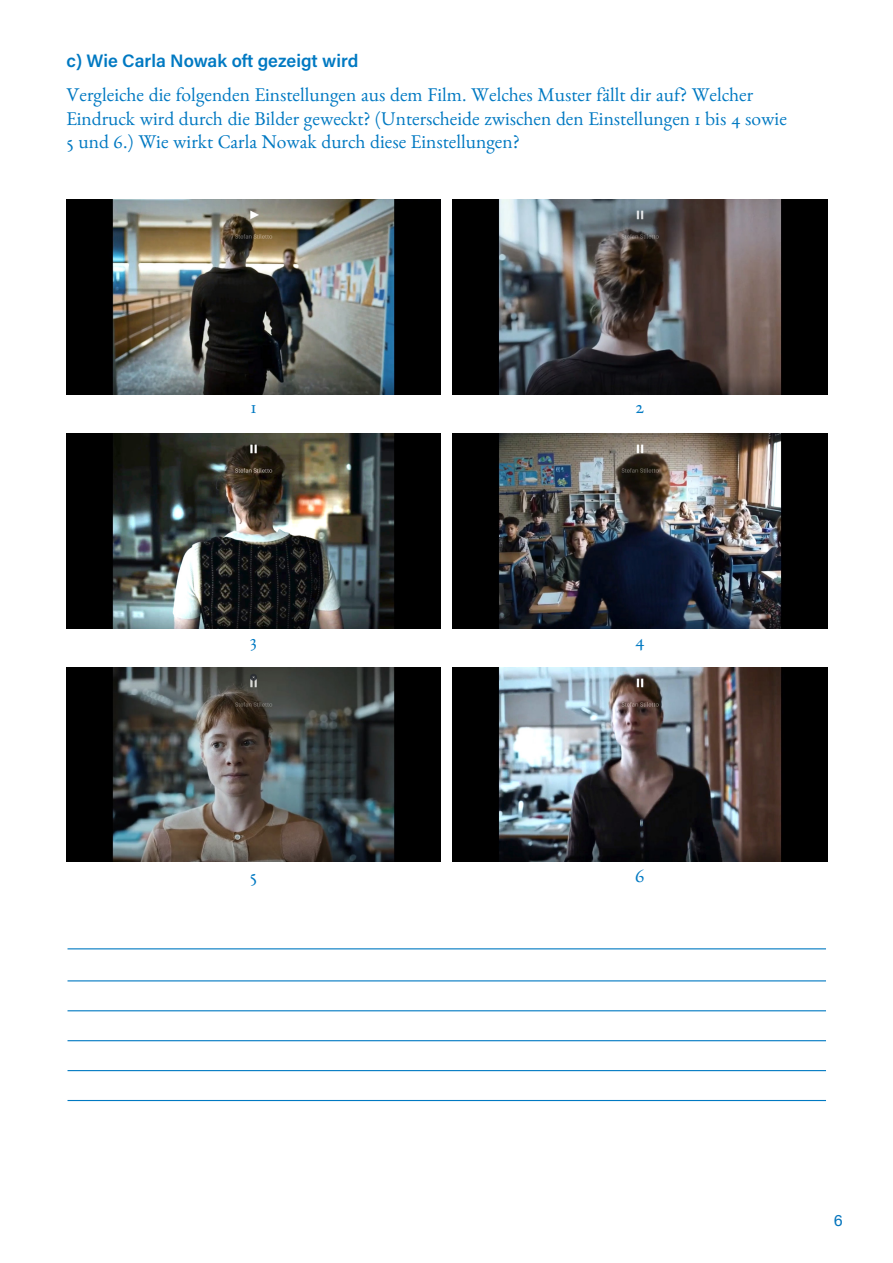
<style>
.page{position:relative;width:893px;height:1263px;background:#fff}
.page>*{position:absolute;margin:0;border:0;box-sizing:border-box;transform-origin:0 0}
.t1{font:19.5px/23.4px "Benne";color:#0079c2}
.t2{font:18px "Acumin Variable Concept";letter-spacing:-.005em;color:#0079c2}
.t3{font:16.5px "Acumin Variable Concept";color:#0575bd}
</style>
<div class="page">
<hr style="left:68px;top:948px;width:758px;height:1px;background:#0079c2">
<hr style="left:68px;top:980px;width:758px;height:1px;background:#0079c2">
<hr style="left:68px;top:1010px;width:758px;height:1px;background:#0079c2">
<hr style="left:68px;top:1040px;width:758px;height:1px;background:#0079c2">
<hr style="left:68px;top:1070px;width:758px;height:1px;background:#0079c2">
<hr style="left:68px;top:1100px;width:758px;height:1px;background:#0079c2">
<img style="left:66px;top:200px;width:375px;height:194px">
<img style="left:66px;top:434px;width:375px;height:194px">
<img style="left:66px;top:668px;width:375px;height:194px">
<img style="left:453px;top:200px;width:374px;height:194px">
<img style="left:453px;top:434px;width:374px;height:194px">
<img style="left:453px;top:668px;width:374px;height:194px">
<p class="t2" style="left:66px;top:49px;width:293px">c) Wie Carla Nowak oft gezeigt wird</p>
<p class="t1" style="left:66px;top:83px;width:722px">Vergleiche die folgenden Einstellungen aus dem Film. Welches Muster fällt dir auf? Welcher<br>Eindruck wird durch die Bilder geweckt? (Unterscheide zwischen den Einstellungen 1 bis 4 sowie</p>
<p class="t1" style="left:66px;top:130px;width:455px">5 und 6.) Wie wirkt Carla Nowak durch diese Einstellungen?</p>
<p class="t1" style="left:251px;top:394px;width:7px">1</p>
<p class="t1" style="left:636px;top:394px;width:10px">2</p>
<p class="t1" style="left:250px;top:629px;width:9px">3</p>
<p class="t1" style="left:635px;top:629px;width:11px">4</p>
<p class="t1" style="left:250px;top:863px;width:9px">5</p>
<p class="t1" style="left:635px;top:863px;width:11px">6</p>
<p class="t3" style="left:834px;top:1209px;width:11px">6</p>
</div>
